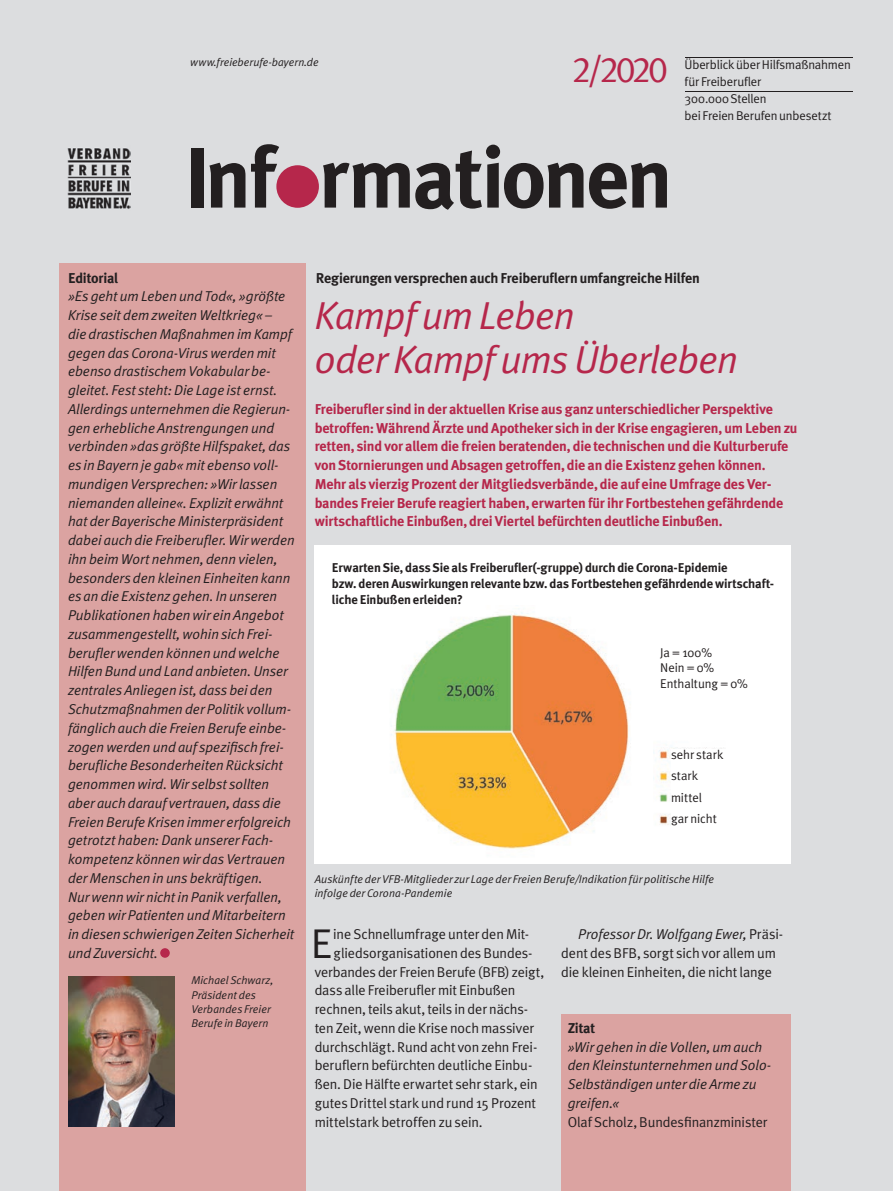
<style>
.page{position:relative;width:893px;height:1191px;background:#dcdddf}
.page>*{position:absolute;margin:0;border:0;box-sizing:border-box;transform-origin:0 0}
.t1{font:700 85.5px "Meta Plus";letter-spacing:-.04em;color:#231f20}
.t2{font:41.55px "Meta Plus Normal";color:#231f20}
.t3{font:italic 39px/43.5px "Meta Plus Normal";letter-spacing:-.02em;color:#b6274b}
.t4{font:36px "Meta Plus Normal Caps";color:#b6274b}
.t5{font:italic 14.25px/18.8px "Meta Plus Normal";letter-spacing:-.005em;color:#231f20}
.t6{font:14.25px/18.8px "Meta Plus Normal";letter-spacing:-.01em;color:#231f20}
.t7{font:700 14.25px/18.8px "Meta Plus";letter-spacing:-.015em;color:#b6274b}
.t8{font:700 14.25px "Meta Plus";letter-spacing:-.015em;color:#231f20}
.t9{font:700 12.75px/15.8px "Meta Plus";letter-spacing:-.01em;color:#231f20}
.t10{font:12.75px/17px "Meta Plus Normal";letter-spacing:-.005em;color:#231f20}
.t11{font:italic 11.25px/14.2px "Meta Plus Normal";letter-spacing:.005em;color:#231f20}
.s1{font-style:italic}
</style>
<div class="page">
<div style="left:561px;top:1014px;width:230px;height:177px;background:#dba3a1"></div>
<div style="left:60px;top:264px;width:246px;height:927px;background:#dba3a1"></div>
<div style="left:631px;top:545px;width:160px;height:319px;background:#fff"></div>
<img style="left:653px;top:747px;width:54px;height:78px">
<img style="left:67px;top:148px;width:64px;height:61px">
<div style="left:276px;top:165px;width:43px;height:43px;background:#b6274b;border-radius:50%"></div>
<hr style="left:685px;top:57px;width:168px;height:1px;background:#231f20">
<hr style="left:685px;top:91px;width:168px;height:1px;background:#231f20">
<div style="left:160px;top:948px;width:10px;height:9px;background:#b6274b;border-radius:50%"></div>
<div style="left:315px;top:545px;width:338px;height:319px;background:#fff"></div>
<img style="left:391px;top:612px;width:238px;height:237px">
<img style="left:68px;top:976px;width:106px;height:150px">
<div style="left:671px;top:748px;width:69px;height:84px;background:#fff"></div>
<h3 class="t4" style="left:572px;top:48px;width:97px">2/2020</h3>
<p class="t11" style="left:190px;top:55px;width:130px">www.freieberufe-bayern.de</p>
<p class="t10" style="left:685px;top:56px;width:168px">Überblick über Hilfsmaßnahmen für Freiberufler<br>300.000 Stellen<br>bei Freien Berufen unbesetzt</p>
<h1 class="t1" style="left:184px;top:128px;width:490px">Inf rmationen</h1>
<p class="t8" style="left:68px;top:269px;width:52px">Editorial</p>
<p class="t5" style="left:68px;top:287px;width:228px">»Es geht um Leben und Tod«, »größte Krise seit dem zweiten Weltkrieg« –<br>die drastischen Maßnahmen im Kampf gegen das Corona-Virus werden mit ebenso drastischem Vokabular be&shy;gleitet. Fest steht: Die Lage ist ernst.<br>Allerdings unternehmen die Regierun&shy;gen erhebliche Anstrengungen und verbinden »das größte Hilfspaket, das es in Bayern je gab« mit ebenso voll&shy;mundigen Versprechen: »Wir lassen niemanden alleine«. Explizit erwähnt hat der Bayerische Ministerpräsident dabei auch die Freiberufler. Wir werden ihn beim Wort nehmen, denn vielen, besonders den kleinen Einheiten kann es an die Existenz gehen. In unseren Publikationen haben wir ein Angebot zusammengestellt, wohin sich Frei&shy;berufler wenden können und welche Hilfen Bund und Land anbieten. Unser zentrales Anliegen ist, dass bei den Schutzmaßnahmen der Politik vollum&shy;fänglich auch die Freien Berufe einbe&shy;zogen werden und auf spezifisch frei&shy;berufliche Besonderheiten Rücksicht genommen wird. Wir selbst sollten aber auch darauf vertrauen, dass die Freien Berufe Krisen immer erfolgreich getrotzt haben: Dank unserer Fach&shy;kompetenz können wir das Vertrauen der Menschen in uns bekräftigen.<br>Nur wenn wir nicht in Panik verfallen, geben wir Patienten und Mitarbeitern in diesen schwierigen Zeiten Sicherheit und Zuversicht.</p>
<p class="t11" style="left:191px;top:973px;width:84px">Michael Schwarz,<br>Präsident des<br>Verbandes Freier<br>Berufe in Bayern</p>
<p class="t8" style="left:316px;top:269px;width:386px">Regierungen versprechen auch Freiberuflern umfangreiche Hilfen</p>
<h3 class="t3" style="left:315px;top:293px;width:425px">Kampf um Leben<br>oder Kampf ums Überleben</h3>
<p class="t7" style="left:315px;top:399px;width:484px">Freiberufler sind in der aktuellen Krise aus ganz unterschiedlicher Perspektive betroffen: Während Ärzte und Apotheker sich in der Krise engagieren, um Leben zu retten, sind vor allem die freien beratenden, die technischen und die Kulturberufe von Stornierungen und Absagen getroffen, die an die Existenz gehen können.<br>Mehr als vierzig Prozent der Mitgliedsverbände, die auf eine Umfrage des Ver&shy;bandes Freier Berufe reagiert haben, erwarten für ihr Fortbestehen gefährdende wirtschaftliche Einbußen, drei Viertel befürchten deutliche Einbußen.</p>
<p class="t9" style="left:332px;top:559px;width:444px">Erwarten Sie, dass Sie als Freiberufler(-gruppe) durch die Corona-Epidemie<br>bzw. deren Auswirkungen relevante bzw. das Fortbestehen gefährdende wirtschaft&shy;liche Einbußen erleiden?</p>
<p class="t10" style="left:660px;top:644px;width:89px;line-height:15.8px">Ja = 100%<br>Nein = 0%<br>Enthaltung = 0%</p>
<p class="t10" style="left:671px;top:743px;width:54px;line-height:21.5px">sehr stark stark mittel<br>gar nicht</p>
<p class="t11" style="left:315px;top:872px;width:401px">Auskünfte der VFB-Mitglieder zur Lage der Freien Berufe/Indikation für politische Hilfe infolge der Corona-Pandemie</p>
<p class="t6" style="left:561px;top:924px;width:223px;text-indent:17px"><span class="s1">Professor Dr. Wolfgang Ewer,</span> Präsi&shy;dent des BFB, sorgt sich vor allem um die kleinen Einheiten, die nicht lange</p>
<h2 class="t2" style="left:311px;top:919px;width:23px">E</h2>
<p class="t6" style="left:333px;top:924px;width:197px">ine Schnellumfrage unter den Mit-</p>
<p class="t6" style="left:333px;top:943px;width:201px">gliedsorganisationen des Bundes-</p>
<p class="t6" style="left:315px;top:962px;width:231px">verbandes der Freien Berufe (BFB) zeigt,</p>
<p class="t6" style="left:315px;top:980px;width:202px">dass alle Freiberufler mit Einbußen</p>
<p class="t6" style="left:315px;top:999px;width:215px">rechnen, teils akut, teils in der nächs-</p>
<p class="t6" style="left:315px;top:1018px;width:221px">ten Zeit, wenn die Krise noch massiver</p>
<p class="t6" style="left:315px;top:1037px;width:224px">durchschlägt. Rund acht von zehn Frei-</p>
<p class="t6" style="left:315px;top:1055px;width:219px">beruflern befürchten deutliche Einbu-</p>
<p class="t6" style="left:315px;top:1074px;width:225px">ßen. Die Hälfte erwartet sehr stark, ein</p>
<p class="t6" style="left:315px;top:1093px;width:223px">gutes Drittel stark und rund 15 Prozent</p>
<p class="t6" style="left:315px;top:1112px;width:170px">mittelstark betroffen zu sein.</p>
<p class="t8" style="left:568px;top:1019px;width:29px">Zitat</p>
<p class="t5" style="left:568px;top:1037px;width:205px">»Wir gehen in die Vollen, um auch den Kleinstunternehmen und Solo-<br>Selbständigen unter die Arme zu greifen.«</p>
<p class="t6" style="left:568px;top:1112px;width:201px">Olaf Scholz, Bundesfinanzminister</p>
</div>
